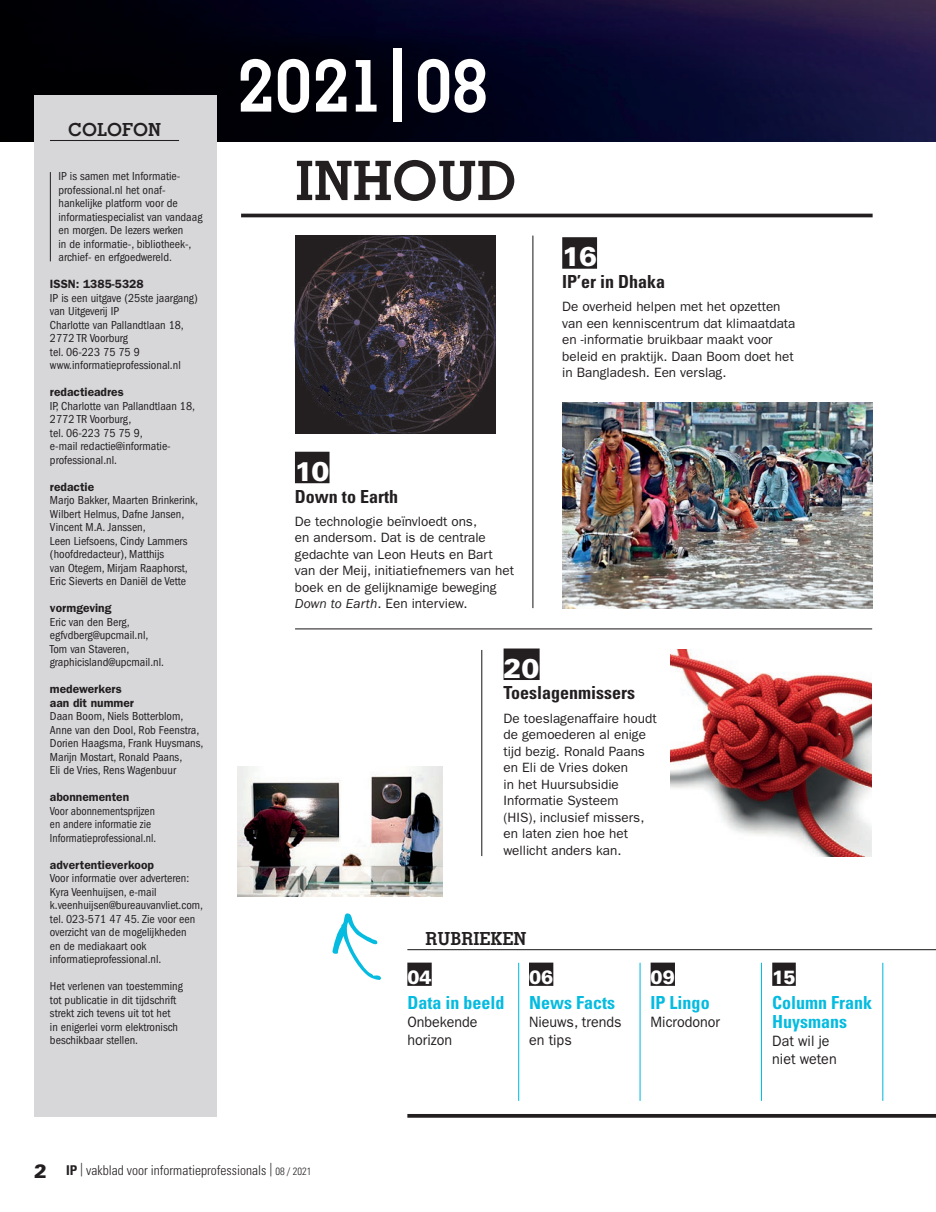
<style>
.page{position:relative;width:936px;height:1212px;background:#fff}
.page>*{position:absolute;margin:0;border:0;box-sizing:border-box;transform-origin:0 0}
.t1{font:700 73.05px "Memphis";letter-spacing:.005em;color:#fff}
.t2{font:700 54.45px "Memphis";color:#231f20}
.t3{font:900 27px "Univers";color:#fff}
.t4{font:900 19.2px "Univers";color:#fff;scale:.95 1}
.t5{font:700 condensed 18px/19.5px "Univers";color:#05bbe0}
.t6{font:700 condensed 18px "Univers";color:#231f20}
.t7{font:700 18px "Memphis";color:#231f20}
.t8{font:15px/18px "Franklin Gothic";color:#231f20;scale:.95 1}
.t9{font:13.5px/16.5px "Franklin Gothic";color:#231f20}
.t10{font:300 condensed 13.5px "Univers";color:#231f20}
.t11{font:condensed 12px/13.5px "Franklin Gothic";color:#231f20}
.t12{font:600 12px/13.5px "Franklin Gothic";color:#231f20}
.t13{font:condensed 12px/13.5px "Franklin Gothic";color:#231f20;scale:.95 1}
.s1{font-weight:800}
.s2{font-style:italic}
.s3{font-weight:900;font-stretch:normal;font-size:19.2px}
.s4{font-weight:700}
.s5{font-size:10.5px}
</style>
<div class="page">
<img style="left:0;top:0;width:935px;height:141px">
<div style="left:34px;top:96px;width:183px;height:1021px;background:#d7d7da"></div>
<hr style="left:532px;top:236px;width:1px;height:372px;background:#231f20">
<hr style="left:295px;top:628px;width:577px;height:1px;background:#231f20">
<svg style="left:407px;top:1114px;width:528px;height:4px;background:#312d2e"></svg>
<hr style="left:481px;top:650px;width:1px;height:206px;background:#231f20">
<img style="left:562px;top:402px;width:310px;height:207px">
<div style="left:562px;top:237px;width:35px;height:32px;background:#231f20"></div>
<div style="left:407px;top:962px;width:24px;height:24px;background:#231f20"></div>
<div style="left:529px;top:962px;width:24px;height:24px;background:#231f20"></div>
<div style="left:650px;top:962px;width:25px;height:24px;background:#231f20"></div>
<div style="left:772px;top:962px;width:23px;height:24px;background:#231f20"></div>
<div style="left:295px;top:452px;width:34px;height:31px;background:#231f20"></div>
<hr style="left:50px;top:172px;width:1px;height:89px;background:#231f20">
<hr style="left:50px;top:140px;width:129px;height:1px;background:#231f20">
<svg style="left:332px;top:913px;width:49px;height:67px"></svg>
<hr style="left:407px;top:949px;width:528px;height:1px;background:#231f20">
<div style="left:503px;top:648px;width:36px;height:32px;background:#231f20"></div>
<img style="left:237px;top:766px;width:205px;height:130px">
<img style="left:670px;top:650px;width:201px;height:206px">
<img style="left:295px;top:236px;width:200px;height:198px">
<hr style="left:882px;top:963px;width:1px;height:138px;background:#05bbe0">
<hr style="left:760px;top:963px;width:2px;height:138px;background:#05bbe0">
<hr style="left:639px;top:963px;width:1px;height:138px;background:#05bbe0">
<hr style="left:518px;top:963px;width:1px;height:138px;background:#05bbe0">
<hr style="left:241px;top:214px;width:631px;height:3px;background:#231f20">
<h3 class="t7" style="left:68px;top:118px;width:94px">COLOFON</h3>
<p class="t11" style="left:58px;top:169px;width:145px">IP is samen met Informatie&shy;professional.nl het onaf&shy;hankelijke platform voor de informatiespecialist van vandaag en morgen. De lezers werken<br>in de informatie-, bibliotheek-, archief- en erfgoedwereld.</p>
<p class="t12" style="left:50px;top:277px;width:95px">ISSN: 1385-5328</p>
<p class="t11" style="left:50px;top:291px;width:149px">IP is een uitgave (25ste jaargang) van Uitgeverij IP<br>Charlotte van Pallandtlaan 18,<br>2772 TR Voorburg<br>tel. 06-223 75 75 9 www.informatieprofessional.nl</p>
<p class="t12" style="left:50px;top:385px;width:75px">redactieadres</p>
<p class="t11" style="left:50px;top:399px;width:147px">IP, Charlotte van Pallandtlaan 18,<br>2772 TR Voorburg,<br>tel. 06-223 75 75 9,<br>e-mail redactie@informatie&shy;professional.nl.</p>
<p class="t12" style="left:50px;top:480px;width:46px">redactie</p>
<p class="t11" style="left:50px;top:493px;width:150px">Marjo Bakker, Maarten Brinkerink,<br>Wilbert Helmus, Dafne Jansen,<br>Vincent M.A. Janssen,<br>Leen Liefsoens, Cindy Lammers (hoofdredacteur), Matthijs<br>van Otegem, Mirjam Raaphorst,<br>Eric Sieverts en Daniël de Vette</p>
<p class="t12" style="left:50px;top:601px;width:63px">vormgeving</p>
<p class="t11" style="left:50px;top:615px;width:116px">Eric van den Berg, egfvdberg@upcmail.nl,<br>Tom van Staveren, graphicisland@upcmail.nl.</p>
<p class="t12" style="left:50px;top:682px;width:86px">medewerkers aan dit nummer</p>
<p class="t11" style="left:50px;top:709px;width:155px">Daan Boom, Niels Botterblom,<br>Anne van den Dool, Rob Feenstra,<br>Dorien Haagsma, Frank Huysmans,<br>Marijn Mostart, Ronald Paans,<br>Eli de Vries, Rens Wagenbuur</p>
<p class="t12" style="left:50px;top:790px;width:81px">abonnementen</p>
<p class="t13" style="left:50px;top:804px;width:113px">Voor abonnementsprijzen en andere informatie zie<br>Informatieprofessional.nl.</p>
<p class="t12" style="left:50px;top:858px;width:105px">advertentieverkoop</p>
<p class="t11" style="left:50px;top:871px;width:154px">Voor informatie over adverteren:<br>Kyra Veenhuijsen, e-mail k.veenhuijsen@bureauvanvliet.com, tel. 023-571 47 45. Zie voor een overzicht van de mogelijkheden<br>en de mediakaart ook informatieprofessional.nl.</p>
<p class="t11" style="left:50px;top:979px;width:134px">Het verlenen van toestemming tot publicatie in dit tijdschrift strekt zich tevens uit tot het<br>in enigerlei vorm elektronisch beschikbaar stellen.</p>
<h1 class="t1" style="left:238px;top:40px;width:252px">2021<span class="s1">|</span> 08</h1>
<h2 class="t2" style="left:295px;top:146px;width:222px">INHOUD</h2>
<h3 class="t3" style="left:295px;top:454px;width:36px">10</h3>
<h3 class="t6" style="left:295px;top:485px;width:104px">Down to Earth</h3>
<p class="t9" style="left:295px;top:513px;width:221px">De technologie beïnvloedt ons,<br>en andersom. Dat is de centrale gedachte van Leon Heuts en Bart van der Meij, initiatiefnemers van het boek en de gelijknamige beweging<br><span class="s2">Down to Earth</span>. Een interview.</p>
<h3 class="t3" style="left:562px;top:240px;width:36px">16</h3>
<h3 class="t6" style="left:562px;top:271px;width:104px">IP’er in Dhaka</h3>
<p class="t9" style="left:562px;top:298px;width:235px">De overheid helpen met het opzetten van een kenniscentrum dat klimaatdata en -informatie bruikbaar maakt voor beleid en praktijk. Daan Boom doet het in Bangladesh. Een verslag.</p>
<h3 class="t3" style="left:503px;top:651px;width:38px">20</h3>
<h3 class="t6" style="left:503px;top:682px;width:133px">Toeslagenmissers</h3>
<p class="t9" style="left:503px;top:710px;width:155px">De toeslagenaffaire houdt de gemoederen al enige tijd bezig. Ronald Paans en Eli de Vries doken<br>in het Huursubsidie<br>Informatie Systeem<br>(HIS), inclusief missers, en laten zien hoe het wellicht anders kan.</p>
<h3 class="t7" style="left:425px;top:927px;width:102px">RUBRIEKEN</h3>
<h3 class="t4" style="left:407px;top:965px;width:27px">04</h3>
<h3 class="t5" style="left:407px;top:992px;width:99px">Data in beeld</h3>
<p class="t8" style="left:407px;top:1013px;width:75px">Onbekende horizon</p>
<h3 class="t4" style="left:529px;top:965px;width:27px">06</h3>
<h3 class="t5" style="left:529px;top:992px;width:87px">News Facts</h3>
<p class="t8" style="left:529px;top:1013px;width:99px">Nieuws, trends en tips</p>
<h3 class="t4" style="left:650px;top:965px;width:27px">09</h3>
<h3 class="t5" style="left:650px;top:992px;width:61px">IP Lingo</h3>
<p class="t8" style="left:650px;top:1013px;width:75px">Microdonor</p>
<h3 class="t4" style="left:772px;top:965px;width:26px">15</h3>
<h3 class="t5" style="left:772px;top:992px;width:101px">Column Frank<br>Huysmans</h3>
<p class="t8" style="left:772px;top:1032px;width:69px">Dat wil je niet weten</p>
<p class="t10" style="left:34px;top:1162px;width:279px"><span class="s3">2</span> <span class="s4">IP</span> | vakblad voor informatieprofessionals | <span class="s5">08 / 2021</span></p>
</div>
